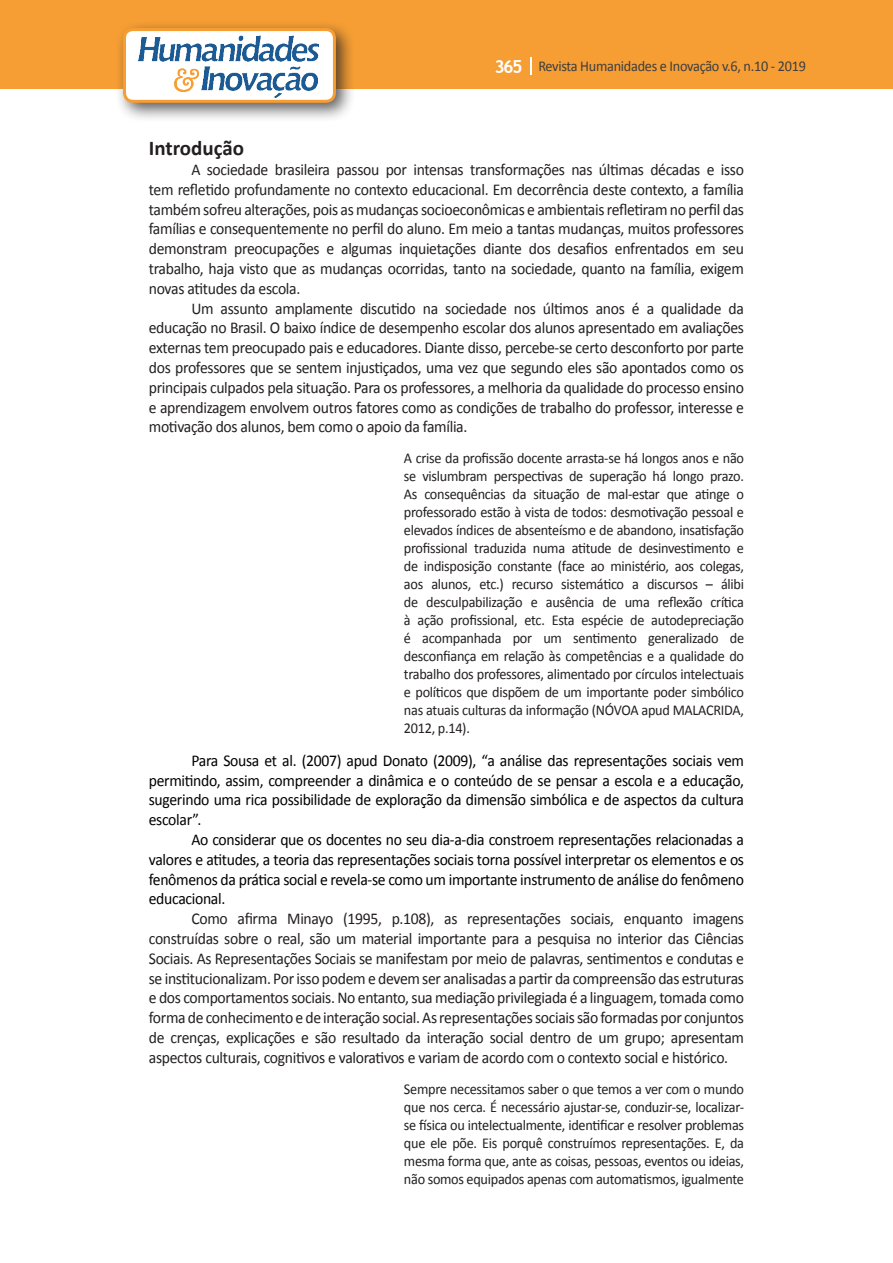
<style>
.page{position:relative;width:893px;height:1263px;background:#fff}
.page>*{position:absolute;margin:0;border:0;box-sizing:border-box;transform-origin:0 0}
.Titulo_2{font:700 21px "Calibri";color:#231f20}
.t1{font:700 18px "Trebuchet MS";color:#fff}
.texto{font:16.5px/19.8px "Calibri";letter-spacing:-.02em;color:#231f20;text-align:justify;scale:.95 1}
.texto-2{font:16.5px/19.8px "Calibri";letter-spacing:-.02em;color:#000;text-align:justify;scale:.95 1}
.citacao{font:15px/18px "Calibri";letter-spacing:-.02em;color:#231f20;text-align:justify;scale:.95 1}
.texto-3{font:15px "Calibri";letter-spacing:-.02em;color:#3e3e3f;scale:.95 1}
</style>
<div class="page">
<div style="left:0;top:0;width:893px;height:88px;background:#f69e34"></div>
<svg style="left:530px;top:57px;width:2px;height:18px"></svg>
<div style="left:115px;top:20px;width:241px;height:103px;background:#231f20;opacity:.75"></div>
<div style="left:125px;top:30px;width:209px;height:71px;background:#fff;border-radius:9px"></div>
<img style="left:138px;top:35px;width:181px;height:62px">
<div style="left:123px;top:28px;width:213px;height:75px;border:3px solid #f69e34;border-radius:9px"></div>
<p class="t1" style="left:495px;top:55px;width:30px">365</p>
<p class="texto-3" style="left:538px;top:57px;width:283px">Revista Humanidades e Inovação v.6, n.10 - 2019</p>
<p class="Titulo_2" style="left:149px;top:135px;width:97px">Introdução</p>
<p class="texto" style="left:149px;top:160px;width:628px;text-indent:43px">A sociedade brasileira passou por intensas transformações nas últimas décadas e isso tem refletido profundamente no contexto educacional. Em decorrência deste contexto, a família também sofreu alterações, pois as mudanças socioeconômicas e ambientais refletiram no perfil das famílias e consequentemente no perfil do aluno. Em meio a tantas mudanças, muitos professores demonstram preocupações e algumas inquietações diante dos desafios enfrentados em seu trabalho, haja visto que as mudanças ocorridas, tanto na sociedade, quanto na família, exigem novas atitudes da escola.</p>
<p class="texto" style="left:149px;top:298px;width:628px;text-indent:43px">Um assunto amplamente discutido na sociedade nos últimos anos é a qualidade da educação no Brasil. O baixo índice de desempenho escolar dos alunos apresentado em avaliações externas tem preocupado pais e educadores. Diante disso, percebe-se certo desconforto por parte dos professores que se sentem injustiçados, uma vez que segundo eles são apontados como os principais culpados pela situação. Para os professores, a melhoria da qualidade do processo ensino e aprendizagem envolvem outros fatores como as condições de trabalho do professor, interesse e motivação dos alunos, bem como o apoio da família.</p>
<p class="citacao" style="left:404px;top:449px;width:360px">A crise da profissão docente arrasta-se há longos anos e não se vislumbram perspectivas de superação há longo prazo.<br>As consequências da situação de mal-estar que atinge o professorado estão à vista de todos: desmotivação pessoal e elevados índices de absenteísmo e de abandono, insatisfação profissional traduzida numa atitude de desinvestimento e de indisposição constante (face ao ministério, aos colegas, aos alunos, etc.) recurso sistemático a discursos – álibi de desculpabilização e ausência de uma reflexão crítica à ação profissional, etc. Esta espécie de autodepreciação é acompanhada por um sentimento generalizado de desconfiança em relação às competências e a qualidade do trabalho dos professores, alimentado por círculos intelectuais e políticos que dispõem de um importante poder simbólico nas atuais culturas da informação (NÓVOA apud MALACRIDA, 2012, p.14).</p>
<p class="texto-2" style="left:149px;top:750px;width:628px;text-indent:43px">Para Sousa et al. (2007) apud Donato (2009), “a análise das representações sociais vem permitindo, assim, compreender a dinâmica e o conteúdo de se pensar a escola e a educação, sugerindo uma rica possibilidade de exploração da dimensão simbólica e de aspectos da cultura escolar”.</p>
<p class="texto-2" style="left:149px;top:830px;width:628px;text-indent:43px">Ao considerar que os docentes no seu dia-a-dia constroem representações relacionadas a valores e atitudes, a teoria das representações sociais torna possível interpretar os elementos e os fenômenos da prática social e revela-se como um importante instrumento de análise do fenômeno educacional.</p>
<p class="texto" style="left:149px;top:909px;width:628px;text-indent:43px">Como afirma Minayo (1995, p.108), as representações sociais, enquanto imagens construídas sobre o real, são um material importante para a pesquisa no interior das Ciências Sociais. As Representações Sociais se manifestam por meio de palavras, sentimentos e condutas e se institucionalizam. Por isso podem e devem ser analisadas a partir da compreensão das estruturas e dos comportamentos sociais. No entanto, sua mediação privilegiada é a linguagem, tomada como forma de conhecimento e de interação social. As representações sociais são formadas por conjuntos de crenças, explicações e são resultado da interação social dentro de um grupo; apresentam aspectos culturais, cognitivos e valorativos e variam de acordo com o contexto social e histórico.</p>
<p class="citacao" style="left:404px;top:1080px;width:360px">Sempre necessitamos saber o que temos a ver com o mundo que nos cerca. É necessário ajustar-se, conduzir-se, localizar&shy;se física ou intelectualmente, identificar e resolver problemas que ele põe. Eis porquê construímos representações. E, da mesma forma que, ante as coisas, pessoas, eventos ou ideias, não somos equipados apenas com automatismos, igualmente</p>
</div>
